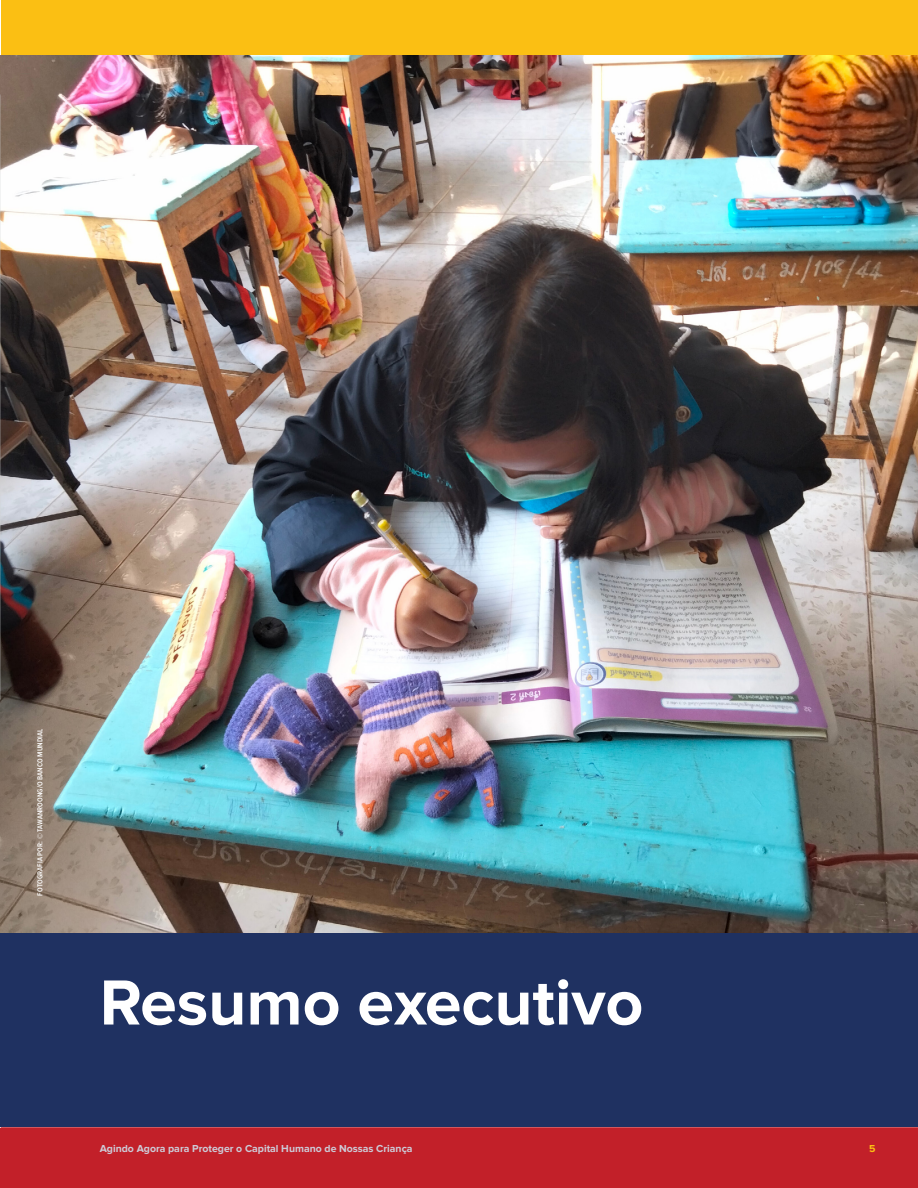
<style>
.page{position:relative;width:918px;height:1188px;background:#fff}
.page>*{position:absolute;margin:0;border:0;box-sizing:border-box;transform-origin:0 0}
.t1{font:700 66px "Proxima Nova";color:#fff}
.t2{font:700 10.5px "Proxima Nova";color:#cdcbd7}
.t3{font:700 10.5px "Proxima Nova";color:#fbbf13}
.t4{font:600 7.5px "Proxima Nova Cond";letter-spacing:.01em;color:#fff}
</style>
<div class="page">
<div style="left:2px;top:0;width:916px;height:56px;background:#fbbf13"></div>
<div style="left:1px;top:1128px;width:917px;height:60px;background:#c22029"></div>
<hr style="left:1px;top:1127px;width:917px;height:2px;background:#c22029">
<div style="left:1px;top:56px;width:917px;height:1071px;background:#1f3161"></div>
<img style="left:1px;top:56px;width:917px;height:877px">
<img style="left:0;top:94px;width:1px;height:605px">
<p class="t4" style="left:35px;top:896px;width:168px;rotate:-90deg">FOTOGRAFIA POR: © TAWANROONG/O BANCO MUNDIAL</p>
<h1 class="t1" style="left:100px;top:965px;width:545px">Resumo executivo</h1>
<p class="t2" style="left:100px;top:1142px;width:314px">Agindo Agora para Proteger o Capital Humano de Nossas Criança</p>
<p class="t3" style="left:869px;top:1142px;width:8px">5</p>
</div>
